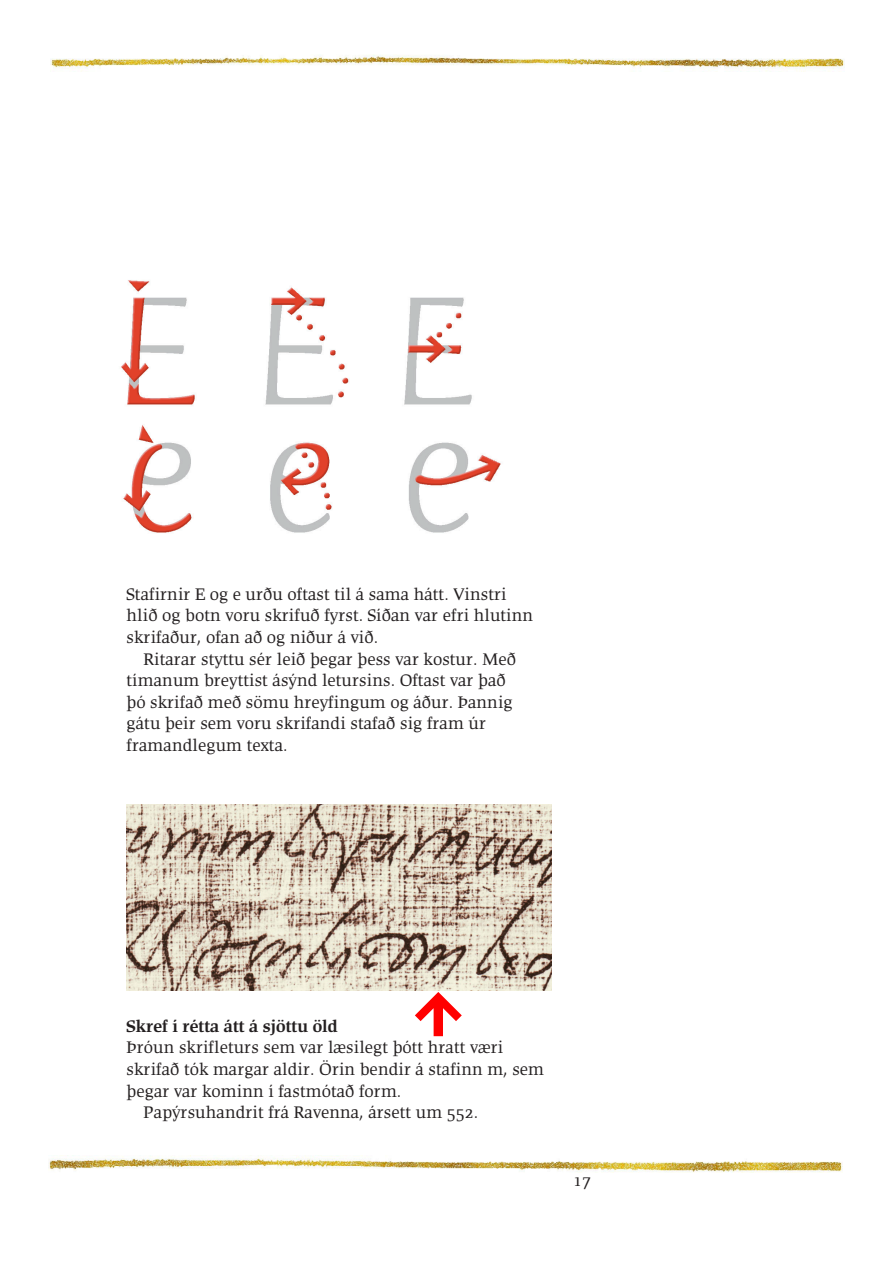
<style>
.page{position:relative;width:893px;height:1263px;background:#fff}
.page>*{position:absolute;margin:0;border:0;box-sizing:border-box;transform-origin:0 0}
.t1{font:88.5px "Oddments";color:#f00}
.t2{font:18px/21.6px "Briem Anvil";color:#231f20}
.t3{font:700 18px "Briem Anvil";color:#231f20}
</style>
<div class="page">
<img style="left:49px;top:1156px;width:793px;height:16px">
<img style="left:51px;top:55px;width:793px;height:16px">
<img style="left:121px;top:280px;width:380px;height:253px">
<img style="left:127px;top:804px;width:425px;height:187px">
<p class="t2" style="left:127px;top:583px;width:408px">Stafirnir E og e urðu oftast til á sama hátt. Vinstri hlið og botn voru skrifuð fyrst. Síðan var efri hlutinn skrifaður, ofan að og niður á við.</p>
<p class="t2" style="left:127px;top:648px;width:391px;text-indent:17px">Ritarar styttu sér leið þegar þess var kostur. Með tímanum breyttist ásýnd letursins. Oftast var það þó skrifað með sömu hreyfingum og áður. Þannig gátu þeir sem voru skrifandi stafað sig fram úr framandlegum texta.</p>
<p class="t1" style="left:414px;top:954px;width:50px">1</p>
<p class="t3" style="left:127px;top:1016px;width:213px">Skref í rétta átt á sjöttu öld</p>
<p class="t2" style="left:127px;top:1037px;width:419px">Þróun skrifleturs sem var læsilegt þótt hratt væri skrifað tók margar aldir. Örin bendir á stafinn m, sem þegar var kominn í fastmótað form.</p>
<p class="t2" style="left:144px;top:1102px;width:336px">Papýrsuhandrit frá Ravenna, ársett um 552.</p>
<p class="t2" style="left:573px;top:1170px;width:19px">17</p>
</div>
